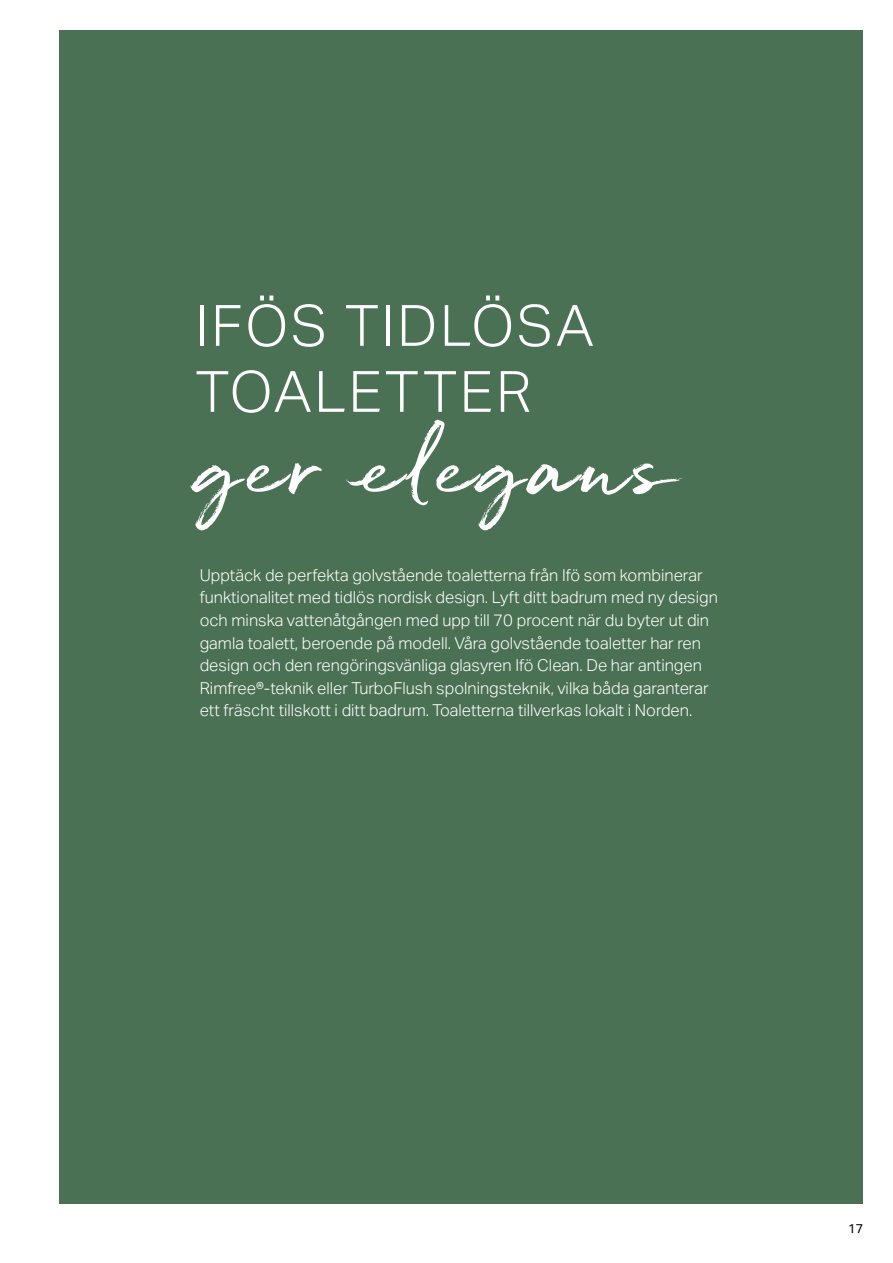
<style>
.page{position:relative;width:893px;height:1263px;background:#fff}
.page>*{position:absolute;margin:0;border:0;box-sizing:border-box;transform-origin:0 0}
.t1{font:82.8px "Quickbrush";letter-spacing:.05em;color:#fff}
.t2{font:300 57px/66px "Aktiv Grotesk Geberit";letter-spacing:.05em;color:#fff}
.t3{font:300 16.5px/22.5px "Aktiv Grotesk Geberit";color:#fff}
.t4{font:12.75px "Aktiv Grotesk Geberit";color:#000}
</style>
<div class="page">
<div style="left:60px;top:30px;width:803px;height:1173px;background:#4b7155"></div>
<h2 class="t2" style="left:196px;top:293px;width:400px">IFÖS TIDLÖSA<br>TOALETTER</h2>
<h1 class="t1" style="left:199px;top:415px;width:469px">ger elegans</h1>
<p class="t3" style="left:200px;top:564px;width:520px">Upptäck de perfekta golvstående toaletterna från Ifö som kombinerar funktionalitet med tidlös nordisk design. Lyft ditt badrum med ny design och minska vattenåtgången med upp till 70 procent när du byter ut din gamla toalett, beroende på modell. Våra golvstående toaletter har ren design och den rengöringsvänliga glasyren Ifö Clean. De har antingen Rimfree®-teknik eller TurboFlush spolningsteknik, vilka båda garanterar ett fräscht tillskott i ditt badrum. Toaletterna tillverkas lokalt i Norden.</p>
<p class="t4" style="left:848px;top:1221px;width:17px">17</p>
</div>
